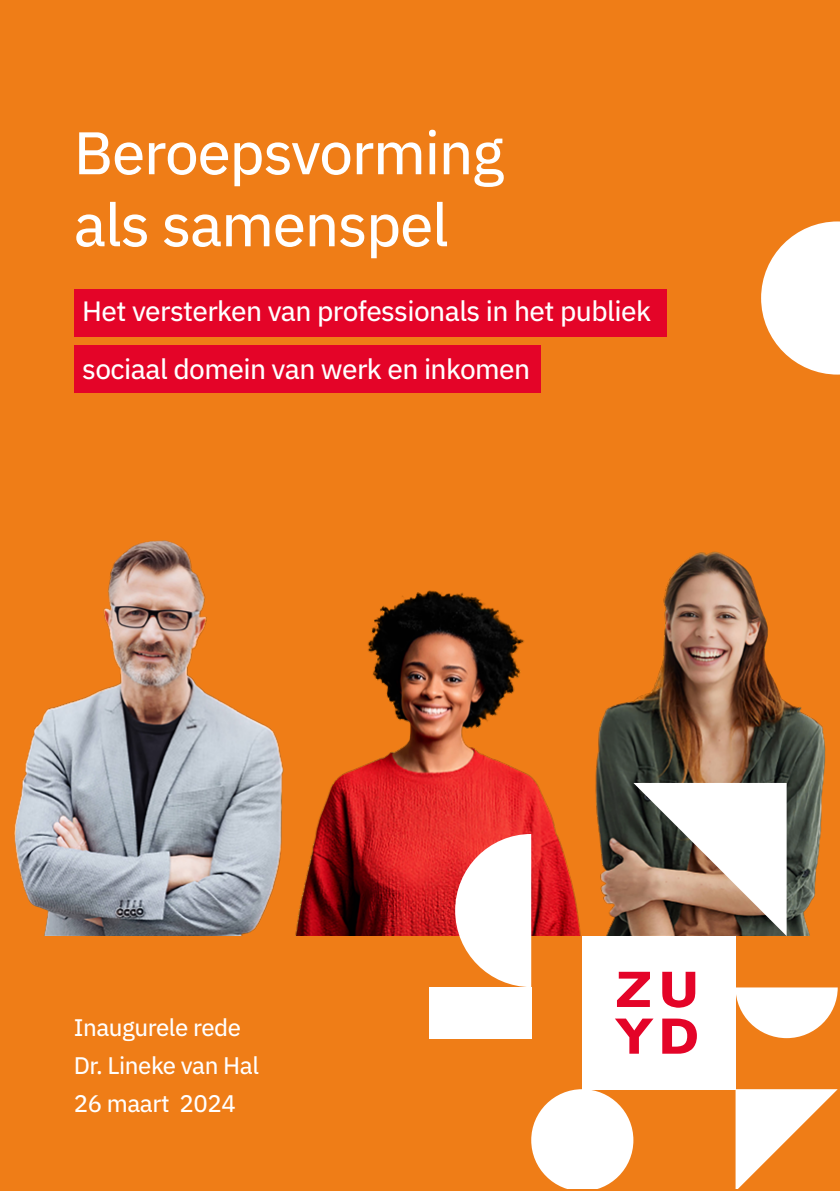
<style>
.page{position:relative;width:840px;height:1191px;background:#fff}
.page>*{position:absolute;margin:0;border:0;box-sizing:border-box;transform-origin:0 0}
.t1{font:60px/72px "IBM Plex Sans Text";letter-spacing:-.02em;color:#fff}
.t2{font:28px/58px "IBM Plex Sans Text";letter-spacing:-.02em;color:#fff}
.t3{font:24px/38px "IBM Plex Sans Text";letter-spacing:-.02em;color:#fff}
</style>
<div class="page">
<div style="left:0;top:0;width:839px;height:1191px;background:#ef7d17"></div>
<img style="left:14px;top:540px;width:812px;height:395px">
<svg style="left:531px;top:1089px;width:102px;height:99px"></svg>
<div style="left:429px;top:987px;width:102px;height:51px;background:#fff"></div>
<svg style="left:735px;top:987px;width:102px;height:51px"></svg>
<svg style="left:455px;top:834px;width:76px;height:153px;background:#fad9cd"></svg>
<svg style="left:735px;top:1089px;width:102px;height:99px"></svg>
<svg style="left:633px;top:783px;width:153px;height:153px;background:#bdb0a6"></svg>
<div style="left:582px;top:936px;width:153px;height:153px;background:#fff"></div>
<svg style="left:761px;top:221px;width:78px;height:153px"></svg>
<div style="left:74px;top:289px;width:592px;height:47px;background:#e40428"></div>
<svg style="left:617px;top:971px;width:32px;height:36px"></svg>
<svg style="left:662px;top:971px;width:33px;height:36px"></svg>
<svg style="left:615px;top:1018px;width:38px;height:35px"></svg>
<svg style="left:662px;top:1018px;width:34px;height:35px"></svg>
<div style="left:74px;top:346px;width:466px;height:47px;background:#e40428"></div>
<h1 class="t1" style="left:74px;top:112px;width:431px">Beroepsvorming als samenspel</h1>
<p class="t2" style="left:82px;top:280px;width:570px">Het versterken van professionals in het publiek sociaal domein van werk en inkomen</p>
<p class="t3" style="left:74px;top:1006px;width:187px">Inaugurele rede<br>Dr. Lineke van Hal<br>26 maart 2024</p>
</div>
